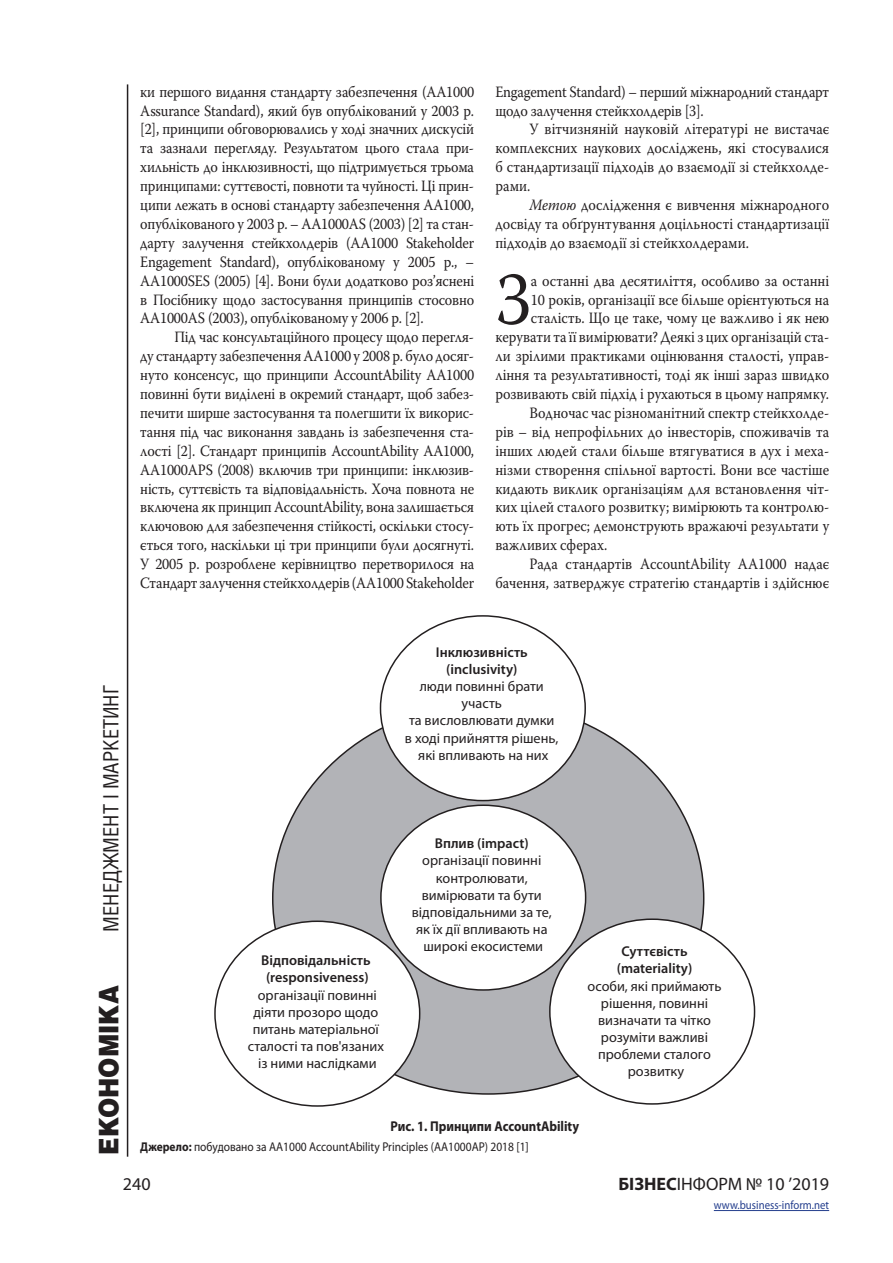
<style>
.page{position:relative;width:893px;height:1263px;background:#fff}
.page>*{position:absolute;margin:0;border:0;box-sizing:border-box;transform-origin:0 0}
.Osnova{font:73.05px "Warnock Pro";color:#231f20;scale:.9 1}
.t1{font:900 27px "Helios";color:#231f20;scale:.9 1}
.t2{font:21px "Helios Cond";color:#231f20}
.t3{font:18px "Myriad Pro";color:#231f20}
.Osnova-2{font:15.75px/18.9px "Warnock Pro";letter-spacing:-.005em;color:#231f20;text-align:justify;scale:.9 1}
.t4{font:14.25px/17.1px "Myriad Pro";color:#231f20;text-align:center}
.Title_table{font:700 14.25px "Myriad Pro";color:#231f20;scale:.9 1}
.Snoska{font:12.75px "Myriad Pro";color:#231f20;scale:.9 1}
.t5{font:12px "Myriad Pro";color:#253f8e;scale:.9 1}
.s1{font-style:italic}
.s2{font-weight:600}
.s3{font-weight:700}
</style>
<div class="page">
<hr style="left:127px;top:84px;width:1px;height:1073px;background:#231f20">
<hr style="left:714px;top:1210px;width:115px;height:1px;background:#253f8e">
<div style="left:273px;top:703px;width:431px;height:391px;background:#b2b3b7;border-radius:50%"></div>
<div style="left:380px;top:616px;width:205px;height:185px;background:#fff;border-radius:50%"></div>
<div style="left:381px;top:805px;width:205px;height:185px;background:#fff;border-radius:50%"></div>
<div style="left:550px;top:919px;width:204px;height:185px;background:#fff;border-radius:50%"></div>
<div style="left:215px;top:921px;width:205px;height:185px;background:#fff;border-radius:50%"></div>
<p class="Osnova-2" style="left:140px;top:82px;width:372px">ки першого видання стандарту забезпечення (AA1000<br>Assurance Standard), який був опублікований у 2003 р. [2], принципи обговорювались у ході значних дискусій та зазнали перегляду. Результатом цього стала при&shy;хильність до інклюзивності, що підтримується трьома принципами: суттєвості, повноти та чуйності. Ці прин&shy;ципи лежать в основі стандарту забезпечення AA1000, опублікованого у 2003 р. – AA1000AS (2003) [2] та стан&shy;дарту залучення стейкхолдерів (AA1000 Stakeholder Engagement Standard), опублікованому у 2005 р., – AA1000SES (2005) [4]. Вони були додатково роз’яснені в Посібнику щодо застосування принципів стосовно AA1000AS (2003), опублікованому у 2006 р. [2].</p>
<p class="Osnova-2" style="left:140px;top:327px;width:372px;text-indent:34px">Під час консультаційного процесу щодо перегля&shy;ду стандарту забезпечення AA1000 у 2008 р. було досяг&shy;нуто консенсус, що принципи AccountAbility AA1000 повинні бути виділені в окремий стандарт, щоб забез&shy;печити ширше застосування та полегшити їх викорис&shy;тання під час виконання завдань із забезпечення ста&shy;лості [2]. Стандарт принципів AccountAbility AA1000, AA1000APS (2008) включив три принципи: інклюзив&shy;ність, суттєвість та відповідальність. Хоча повнота не включена як принцип AccountAbility, вона залишається ключовою для забезпечення стійкості, оскільки стосу&shy;ється того, наскільки ці три принципи були досягнуті.<br>У 2005 р. розроблене керівництво перетворилося на Стандарт залучення стейкхолдерів (AA1000 Stakeholder</p>
<p class="Osnova-2" style="left:495px;top:82px;width:372px">Engagement Standard) – перший міжнародний стандарт щодо залучення стейкхолдерів [3].</p>
<p class="Osnova-2" style="left:495px;top:120px;width:372px;text-indent:34px">У вітчизняній науковій літературі не вистачає комплексних наукових досліджень, які стосувалися б стандартизації підходів до взаємодії зі стейкхолде&shy;рами.</p>
<p class="Osnova-2" style="left:495px;top:195px;width:372px;text-indent:34px"><span class="s1">Метою</span> дослідження є вивчення міжнародного досвіду та обґрунтування доцільності стандартизації підходів до взаємодії зі стейкхолдерами.</p>
<p class="Osnova" style="left:495px;top:255px;width:41px">З</p>
<p class="Osnova-2" style="left:495px;top:271px;width:372px;text-align:right">а останні два десятиліття, особливо за останні<br>10 років, організації все більше орієнтуються на сталість. Що це таке, чому це важливо і як нею керувати та її вимірювати? Деякі з цих організацій ста&shy;ли зрілими практиками оцінювання сталості, управ&shy;ління та результативності, тоді як інші зараз швидко розвивають свій підхід і рухаються в цьому напрямку.</p>
<p class="Osnova-2" style="left:495px;top:403px;width:372px;text-indent:34px">Водночас час різноманітний спектр стейкхолде&shy;рів – від непрофільних до інвесторів, споживачів та інших людей стали більше втягуватися в дух і меха&shy;нізми створення спільної вартості. Вони все частіше кидають виклик організаціям для встановлення чіт&shy;ких цілей сталого розвитку; вимірюють та контролю&shy;ють їх прогрес; демонструють вражаючі результати у важливих сферах.</p>
<p class="Osnova-2" style="left:495px;top:554px;width:372px;text-align:right">Рада стандартів AccountAbility AA1000 надає бачення, затверджує стратегію стандартів і здійснює</p>
<h3 class="t2" style="left:98px;top:931px;width:248px;rotate:-90deg">МЕНЕДЖМЕНТ І МАРКЕТИНГ</h3>
<h2 class="t1" style="left:92px;top:1154px;width:189px;rotate:-90deg">ЕКОНОМІКА</h2>
<p class="t4" style="left:405px;top:643px;width:155px"><span class="s2">Інклюзивність (inclusivity)<br></span>люди повинні брати участь<br>та висловлювати думки в ході прийняття рішень, які впливають на них</p>
<p class="t4" style="left:412px;top:835px;width:142px"><span class="s2">Вплив (impact) </span>організації повинні контролювати, вимірювати та бути відповідальними за те, як їх дії впливають на широкі екосистеми</p>
<p class="t4" style="left:248px;top:952px;width:138px"><span class="s2">Відповідальність (responsiveness) </span>організації повинні діяти прозоро щодо питань матеріальної сталості та пов'язаних із ними наслідками</p>
<p class="t4" style="left:587px;top:943px;width:135px"><span class="s2">Суттєвість (materiality)<br></span>особи, які приймають рішення, повинні визначати та чітко розуміти важливі проблеми сталого розвитку</p>
<p class="Title_table" style="left:390px;top:1117px;width:211px">Рис. 1. Принципи AccountAbility</p>
<p class="Snoska" style="left:140px;top:1138px;width:433px"><span class="s3">Джерело:</span> побудовано за AA1000 AccountAbility Principles (AA1000AP) 2018 [1]</p>
<p class="t3" style="left:123px;top:1173px;width:29px">240</p>
<p class="t3" style="left:618px;top:1173px;width:212px"><span class="s3">БІЗНЕС</span>ІНФОРМ № 10 ’2019</p>
<p class="t5" style="left:714px;top:1198px;width:130px">www.business-inform.net</p>
</div>
